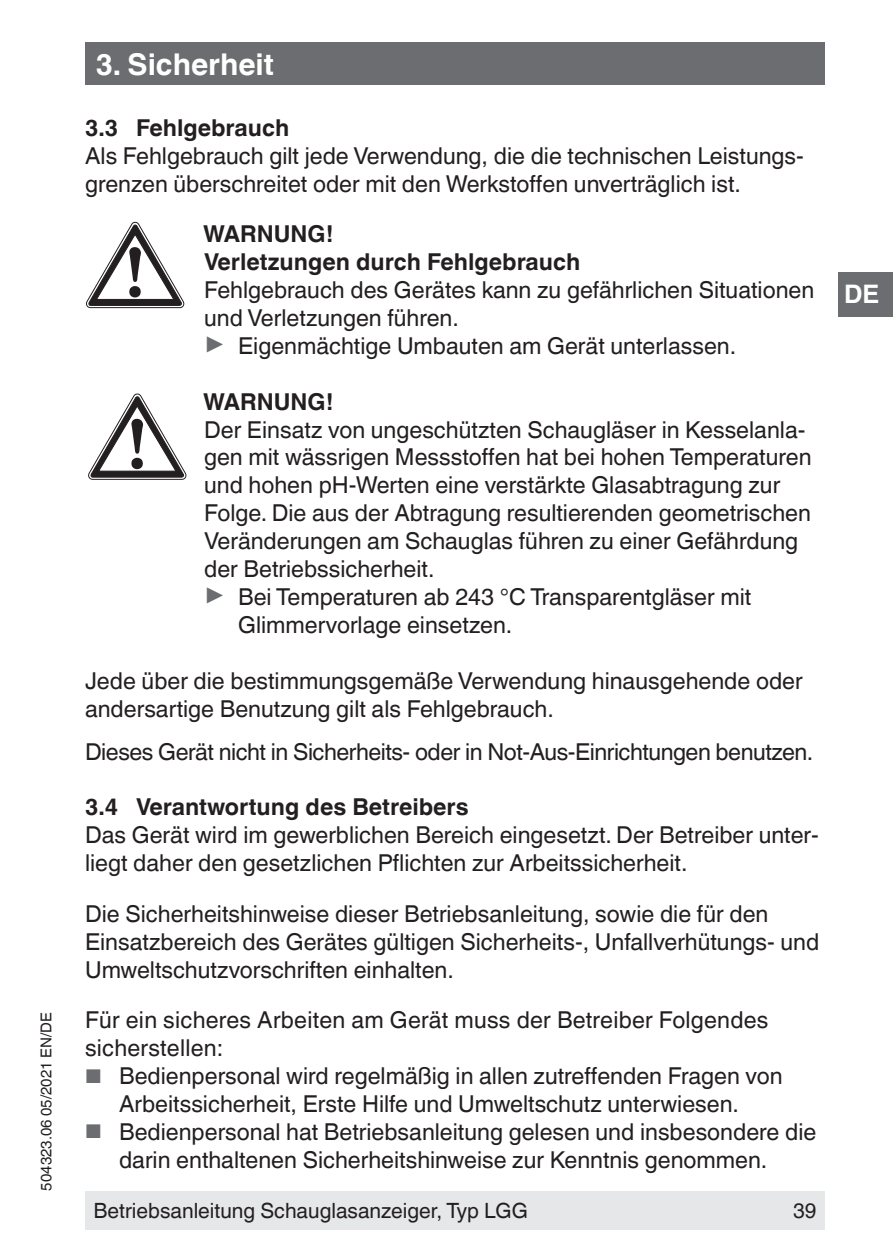
<style>
.page{position:relative;width:893px;height:1259px;background:#fff}
.page>*{position:absolute;margin:0;border:0;box-sizing:border-box;transform-origin:0 0}
.t1{font:700 30px "Helvetica World";color:#fff}
.t2{font:700 25.5px "Helvetica World";color:#fff}
.t3{font:23.4px/27.9px "Helvetica World";color:#231f20}
.t4{font:700 23.4px/27.9px "Helvetica World";color:#231f20}
.t5{font:23.4px "Helvetica World";letter-spacing:-.02em;color:#231f20}
.t6{font:21px "Helvetica World";color:#231f20}
.t7{font:15px "Helvetica World";color:#231f20}
.s1{font-size:26.4px;color:#6c6d70}
.s2{font-size:19.8px;color:#6c6d70}
</style>
<div class="page">
<div style="left:85px;top:1191px;width:740px;height:38px;background:#e6e7e9"></div>
<div style="left:838px;top:272px;width:55px;height:44px;background:#6c6d70"></div>
<div style="left:85px;top:43px;width:740px;height:42px;background:#6c6d70"></div>
<svg style="left:86px;top:222px;width:98px;height:86px"></svg>
<svg style="left:88px;top:394px;width:98px;height:85px"></svg>
<p class="t7" style="left:38px;top:1190px;width:179px;rotate:-90deg">504323.06 05/2021 EN/DE</p>
<p class="t1" style="left:96px;top:47px;width:180px">3. Sicherheit</p>
<p class="t4" style="left:85px;top:114px;width:206px">3.3 Fehlgebrauch</p>
<p class="t3" style="left:85px;top:142px;width:720px">Als Fehlgebrauch gilt jede Verwendung, die die technischen Leistungs&shy;grenzen überschreitet oder mit den Werkstoffen unverträglich ist.</p>
<p class="t4" style="left:203px;top:220px;width:379px">WARNUNG!<br>Verletzungen durch Fehlgebrauch</p>
<p class="t3" style="left:204px;top:276px;width:612px">Fehlgebrauch des Gerätes kann zu gefährlichen Situationen und Verletzungen führen.<br><span class="s1">▶</span> Eigenmächtige Umbauten am Gerät unterlassen.</p>
<p class="t4" style="left:203px;top:388px;width:132px">WARNUNG!</p>
<p class="t3" style="left:204px;top:415px;width:603px">Der Einsatz von ungeschützten Schaugläser in Kesselanla-</p>
<p class="t3" style="left:204px;top:443px;width:609px">gen mit wässrigen Messstoffen hat bei hohen Temperaturen</p>
<p class="t3" style="left:204px;top:471px;width:578px">und hohen pH-Werten eine verstärkte Glasabtragung zur</p>
<p class="t3" style="left:204px;top:499px;width:608px">Folge. Die aus der Abtragung resultierenden geometrischen</p>
<p class="t3" style="left:204px;top:527px;width:596px">Veränderungen am Schauglas führen zu einer Gefährdung</p>
<p class="t3" style="left:204px;top:555px;width:232px">der Betriebssicherheit.</p>
<p class="t3" style="left:204px;top:583px;width:549px"><span class="s1">▶</span> Bei Temperaturen ab 243 °C Transparentgläser mit</p>
<p class="t3" style="left:238px;top:611px;width:276px">Glimmervorlage einsetzen.</p>
<p class="t3" style="left:85px;top:667px;width:719px">Jede über die bestimmungsgemäße Verwendung hinausgehende oder andersartige Benutzung gilt als Fehlgebrauch.</p>
<p class="t5" style="left:85px;top:738px;width:730px">Dieses Gerät nicht in Sicherheits- oder in Not-Aus-Einrichtungen benutzen.</p>
<p class="t4" style="left:85px;top:793px;width:385px">3.4 Verantwortung des Betreibers</p>
<p class="t3" style="left:85px;top:821px;width:735px">Das Gerät wird im gewerblichen Bereich eingesetzt. Der Betreiber unter&shy;liegt daher den gesetzlichen Pflichten zur Arbeitssicherheit.</p>
<p class="t3" style="left:85px;top:899px;width:736px">Die Sicherheitshinweise dieser Betriebsanleitung, sowie die für den<br>Einsatzbereich des Gerätes gültigen Sicherheits-, Unfallverhütungs- und<br>Umweltschutzvorschriften einhalten.</p>
<p class="t3" style="left:85px;top:1006px;width:685px">Für ein sicheres Arbeiten am Gerät muss der Betreiber Folgendes sicherstellen:</p>
<p class="t3" style="left:85px;top:1062px;width:699px;text-align:center"><span class="s2">■</span> Bedienpersonal wird regelmäßig in allen zutreffenden Fragen von<br>Arbeitssicherheit, Erste Hilfe und Umweltschutz unterwiesen.</p>
<p class="t3" style="left:119px;top:1117px;width:699px;text-indent:-34px"><span class="s2">■</span> Bedienpersonal hat Betriebsanleitung gelesen und insbesondere die darin enthaltenen Sicherheitshinweise zur Kenntnis genommen.</p>
<p class="t6" style="left:94px;top:1198px;width:436px">Betriebsanleitung Schauglasanzeiger, Typ LGG</p>
<p class="t6" style="left:793px;top:1198px;width:25px">39</p>
<p class="t2" style="left:844px;top:280px;width:37px">DE</p>
</div>
